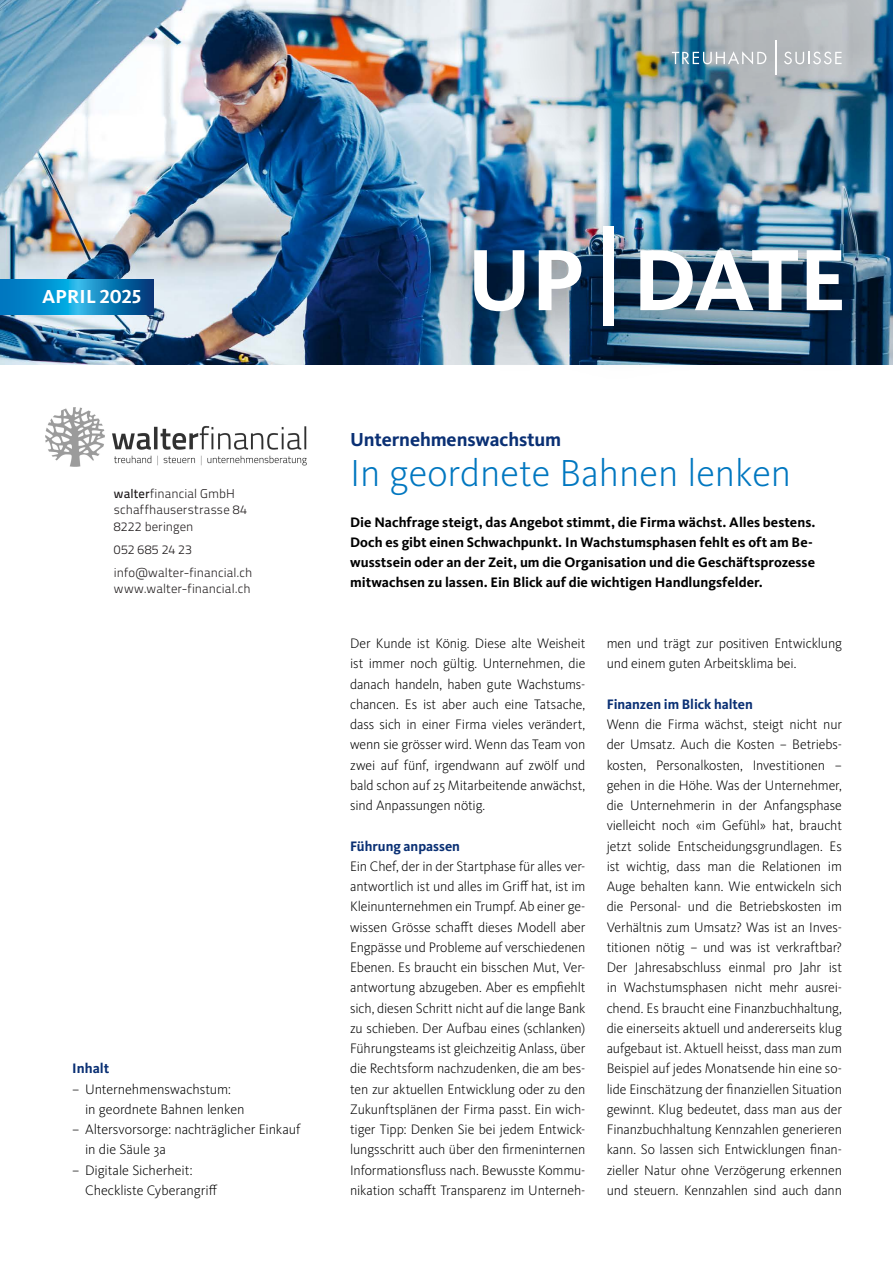
<style>
.page{position:relative;width:893px;height:1263px;background:#fff}
.page>*{position:absolute;margin:0;border:0;box-sizing:border-box;transform-origin:0 0}
.t1{font:700 90px "Kievit OT";letter-spacing:-.015em;color:#fff}
.t2{font:300 39px "Kievit OT";color:#0077c0}
.t3{font:700 19.5px "Kievit OT";letter-spacing:-.005em;color:#0a3074}
.t4{font:700 19.5px "Kievit OT";letter-spacing:.01em;color:#fff}
.t5{font:300 14.25px/20.2px "Kievit OT";letter-spacing:-.01em;color:#000}
.t6{font:700 14.25px/20.2px "Kievit OT";color:#000}
.t7{font:700 14.25px "Kievit OT";color:#0a3074}
.t8{font:12.75px/16.5px "Titillium Text 25 L 250 wt";letter-spacing:.01em;color:#231f20}
.s1{font-family:"Titillium Text 25 L 600 wt"}
.s2{font-size:99px}
</style>
<div class="page">
<img style="left:0;top:0;width:514px;height:364px">
<svg style="left:0;top:279px;width:154px;height:35px;background:#0a82bf"></svg>
<img style="left:514px;top:0;width:379px;height:184px">
<svg style="left:672px;top:51px;width:94px;height:14px"></svg>
<svg style="left:784px;top:52px;width:58px;height:12px"></svg>
<hr style="left:775px;top:40px;width:1px;height:35px;background:#fff">
<div style="left:426px;top:184px;width:467px;height:202px;background:#000;opacity:.6"></div>
<img style="left:46px;top:407px;width:260px;height:60px">
<h3 class="t4" style="left:42px;top:285px;width:101px">APRIL 2025</h3>
<p class="t8" style="left:114px;top:484px;width:134px"><span class="s1">walter</span>financial GmbH schaffhauserstrasse 84<br>8222 beringen</p>
<p class="t8" style="left:114px;top:537px;width:140px;line-height:22.8px">052 685 24 23 info@walter-financial.ch</p>
<p class="t8" style="left:114px;top:580px;width:138px">www.walter-financial.ch</p>
<p class="t7" style="left:72px;top:1060px;width:38px">Inhalt</p>
<p class="t5" style="left:85px;top:1078px;width:161px;text-indent:-13px">– Unternehmenswachstum: in geordnete Bahnen lenken</p>
<p class="t5" style="left:85px;top:1119px;width:217px;text-indent:-13px">– Altersvorsorge: nachträglicher Einkauf in die Säule 3a</p>
<p class="t5" style="left:85px;top:1159px;width:134px;text-indent:-13px">– Digitale Sicherheit:<br>Checkliste Cyberangriff</p>
<h1 class="t1" style="left:467px;top:226px;width:381px">UP <span class="s2">|</span>DATE</h1>
<h3 class="t3" style="left:350px;top:427px;width:212px">Unternehmenswachstum</h3>
<h2 class="t2" style="left:350px;top:449px;width:443px">In geordnete Bahnen lenken</h2>
<p class="t6" style="left:350px;top:511px;width:467px">Die Nachfrage steigt, das Angebot stimmt, die Firma wächst. Alles bestens.<br>Doch es gibt einen Schwachpunkt. In Wachstumsphasen fehlt es oft am Be&shy;wusstsein oder an der Zeit, um die Organisation und die Geschäftsprozesse mitwachsen zu lassen. Ein Blick auf die wichtigen Handlungsfelder.</p>
<p class="t5" style="left:350px;top:633px;width:237px;text-align:justify">Der Kunde ist König. Diese alte Weisheit ist immer noch gültig. Unternehmen, die danach handeln, haben gute Wachstums&shy;chancen. Es ist aber auch eine Tatsache, dass sich in einer Firma vieles verändert, wenn sie grösser wird. Wenn das Team von zwei auf fünf, irgendwann auf zwölf und bald schon auf 25 Mitarbeitende anwächst, sind Anpassungen nötig.</p>
<p class="t7" style="left:350px;top:837px;width:111px">Führung anpassen</p>
<p class="t5" style="left:350px;top:856px;width:237px;text-align:justify">Ein Chef, der in der Startphase für alles ver&shy;antwortlich ist und alles im Griff hat, ist im Kleinunternehmen ein Trumpf. Ab einer ge&shy;wissen Grösse schafft dieses Modell aber Engpässe und Probleme auf verschiedenen Ebenen. Es braucht ein bisschen Mut, Ver&shy;antwortung abzugeben. Aber es empfiehlt sich, diesen Schritt nicht auf die lange Bank zu schieben. Der Aufbau eines (schlanken)<br>Führungsteams ist gleichzeitig Anlass, über die Rechtsform nachzudenken, die am bes&shy;ten zur aktuellen Entwicklung oder zu den Zukunftsplänen der Firma passt. Ein wich&shy;tiger Tipp: Denken Sie bei jedem Entwick&shy;lungsschritt auch über den firmeninternen Informationsfluss nach. Bewusste Kommu&shy;nikation schafft Transparenz im Unterneh-</p>
<p class="t5" style="left:607px;top:633px;width:237px">men und trägt zur positiven Entwicklung und einem guten Arbeitsklima bei.</p>
<p class="t7" style="left:607px;top:695px;width:148px">Finanzen im Blick halten</p>
<p class="t5" style="left:607px;top:714px;width:237px;text-align:justify">Wenn die Firma wächst, steigt nicht nur der Umsatz. Auch die Kosten – Betriebs&shy;kosten, Personalkosten, Investitionen – gehen in die Höhe. Was der Unternehmer, die Unternehmerin in der Anfangsphase vielleicht noch «im Gefühl» hat, braucht jetzt solide Entscheidungsgrundlagen. Es ist wichtig, dass man die Relationen im Auge behalten kann. Wie entwickeln sich die Personal- und die Betriebskosten im Verhältnis zum Umsatz? Was ist an Inves&shy;titionen nötig – und was ist verkraftbar?<br>Der Jahresabschluss einmal pro Jahr ist in Wachstumsphasen nicht mehr ausrei&shy;chend. Es braucht eine Finanzbuchhaltung, die einerseits aktuell und andererseits klug aufgebaut ist. Aktuell heisst, dass man zum Beispiel auf jedes Monatsende hin eine so&shy;lide Einschätzung der finanziellen Situation gewinnt. Klug bedeutet, dass man aus der Finanzbuchhaltung Kennzahlen generieren kann. So lassen sich Entwicklungen finan&shy;zieller Natur ohne Verzögerung erkennen und steuern. Kennzahlen sind auch dann</p>
</div>
